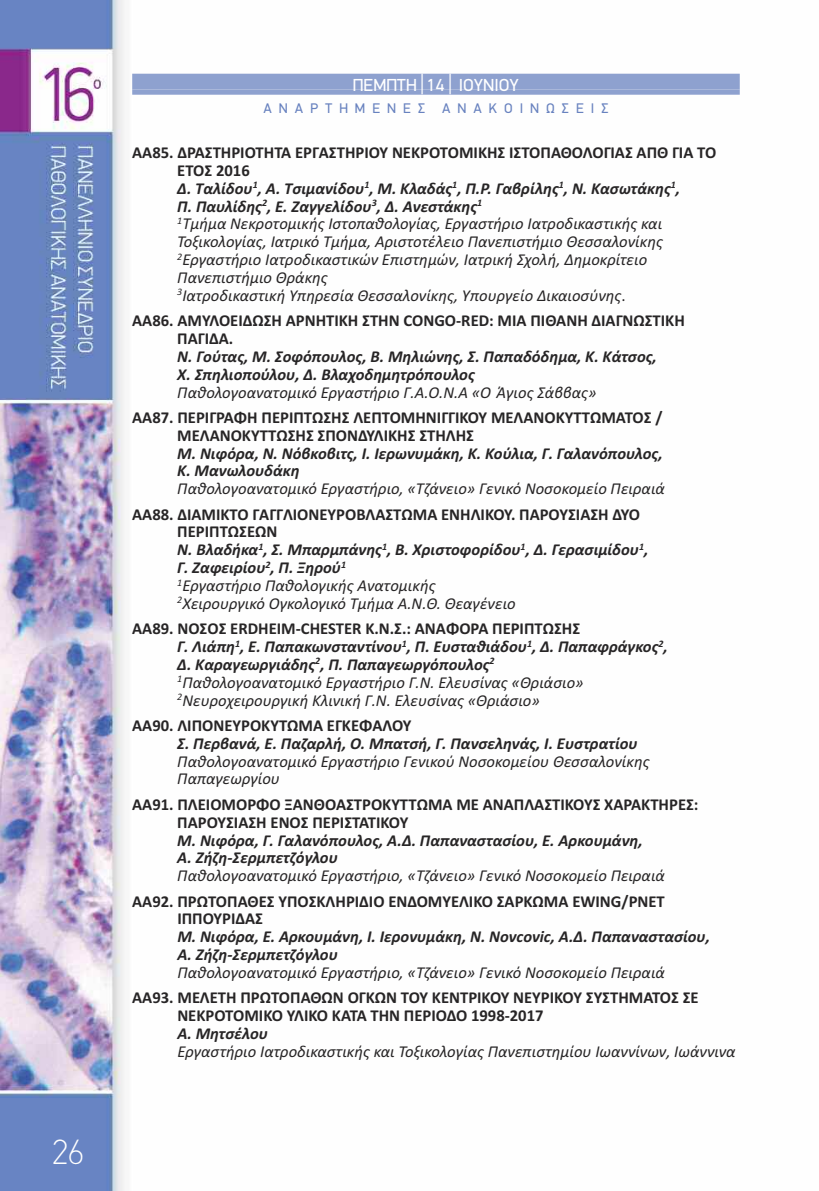
<style>
.page{position:relative;width:819px;height:1191px;background:#fff}
.page>*{position:absolute;margin:0;border:0;box-sizing:border-box;transform-origin:0 0}
.t1{font:100 35px "PF Din Text";color:#fff}
.t2{font:17.5px "PF Din Display";color:#fff}
.t3{font:italic 16.62px/17.8px "Calibri";color:#272526}
.t4{font:italic 700 16.62px/17.8px "Calibri";color:#272526}
.t5{font:700 16.62px/17.8px "Calibri";color:#272526}
.t6{font:14px "PF Din Display";letter-spacing:.5em;color:#6882bf}
.s1{font-size:21px}
.s2{font-weight:700;font-style:normal}
.s3{font-weight:700}
.s4{font-style:normal}
.s5{font-weight:400}
</style>
<div class="page">
<img style="left:0;top:0;width:740px;height:1191px">
<div style="left:132px;top:74px;width:607px;height:15px;background:#8ea1cf"></div>
<div style="left:132px;top:89px;width:607px;height:6px;background:#8ea1cf"></div>
<h1 class="t1" style="left:53px;top:1131px;width:33px">26</h1>
<p class="t2" style="left:353px;top:75px;width:168px">ΠΕΜΠΤΗ <span class="s1">|</span> 14 <span class="s1">|</span> ΙΟΥΝΙΟΥ</p>
<p class="t6" style="left:263px;top:100px;width:346px">ΑΝΑΡΤΗΜΕΝΕΣ ΑΝΑΚΟΙΝΩΣΕΙΣ</p>
<p class="t3" style="left:177px;top:143px;width:540px;text-indent:-45px"><span class="s2">ΑΑ85. ΔΡΑΣΤΗΡΙΟΤΗΤΑ ΕΡΓΑΣΤΗΡΙΟΥ ΝΕΚΡΟΤΟΜΙΚΗΣ ΙΣΤΟΠΑΘΟΛΟΓΙΑΣ ΑΠΘ ΓΙΑ ΤΟ ΕΤΟΣ 2016<br></span><span class="s3">Δ. Ταλίδου</span><sup>1</sup><span class="s3">, Α. Τσιμανίδου</span><sup>1</sup><span class="s3">, Μ. Κλαδάς</span><sup>1</sup><span class="s3">, Π.Ρ. Γαβρίλης</span><sup>1</sup><span class="s3">, Ν. Κασωτάκης</span><sup>1</sup><span class="s3">,<br>Π. Παυλίδης</span><sup>2</sup><span class="s3">, Ε. Ζαγγελίδου</span><sup>3</sup><span class="s3">, Δ. Ανεστάκης</span><sup>1<br></sup><sup>1</sup>Τμήμα Νεκροτομικής Ιστοπαθολογίας, Εργαστήριο Ιατροδικαστικής και Τοξικολογίας, Ιατρικό Τμήμα, Αριστοτέλειο Πανεπιστήμιο Θεσσαλονίκης <sup>2</sup>Εργαστήριο Ιατροδικαστικών Επιστημών, Ιατρική Σχολή, Δημοκρίτειο Πανεπιστήμιο Θράκης<br><sup>3</sup>Ιατροδικαστική Υπηρεσία Θεσσαλονίκης, Υπουργείο Δικαιοσύνης<span class="s4">.</span></p>
<p class="t5" style="left:177px;top:311px;width:509px;text-indent:-45px">ΑΑ86. ΑΜΥΛΟΕΙΔΩΣΗ ΑΡΝΗΤΙΚΗ ΣΤΗΝ CONGO-RED: ΜΙΑ ΠΙΘΑΝΗ ΔΙΑΓΝΩΣΤΙΚΗ<br>ΠΑΓΙΔΑ.</p>
<p class="t4" style="left:177px;top:347px;width:481px">Ν. Γούτας, Μ. Σοφόπουλος, Β. Μηλιώνης, Σ. Παπαδόδημα, Κ. Κάτσος,<br>Χ. Σπηλιοπούλου, Δ. Βλαχοδημητρόπουλος</p>
<p class="t3" style="left:177px;top:383px;width:421px">Παθολογοανατομικό Εργαστήριο Γ.Α.Ο.Ν.Α «Ο Άγιος Σάββας»</p>
<p class="t5" style="left:177px;top:408px;width:486px;text-indent:-45px">ΑΑ87. ΠΕΡΙΓΡΑΦΗ ΠΕΡΙΠΤΩΣΗΣ ΛΕΠΤΟΜΗΝΙΓΓΙΚΟΥ ΜΕΛΑΝΟΚΥΤΤΩΜΑΤΟΣ /<br>ΜΕΛΑΝΟΚΥΤΤΩΣΗΣ ΣΠΟΝΔΥΛΙΚΗΣ ΣΤΗΛΗΣ</p>
<p class="t4" style="left:177px;top:444px;width:487px">Μ. Νιφόρα, Ν. Νόβκοβιτς, Ι. Ιερωνυμάκη, Κ. Κούλια, Γ. Γαλανόπουλος,<br>Κ. Μανωλουδάκη</p>
<p class="t3" style="left:177px;top:479px;width:489px">Παθολογοανατομικό Εργαστήριο, «Τζάνειο» Γενικό Νοσοκομείο Πειραιά</p>
<p class="t4" style="left:177px;top:505px;width:472px;text-indent:-45px"><span class="s4">ΑΑ88. ΔΙΑΜΙΚΤΟ ΓΑΓΓΛΙΟΝΕΥΡΟΒΛΑΣΤΩΜΑ ΕΝΗΛΙΚΟΥ. ΠΑΡΟΥΣΙΑΣΗ ΔΥΟ ΠΕΡΙΠΤΩΣΕΩΝ<br></span>Ν. Βλαδήκα<sup>1</sup>, Σ. Μπαρμπάνης<sup>1</sup>, Β. Χριστοφορίδου<sup>1</sup>, Δ. Γερασιμίδου<sup>1</sup>, Γ. Ζαφειρίου<sup>2</sup>, Π. Ξηρού<sup>1<br></sup><sup>1</sup><span class="s5">Εργαστήριο Παθολογικής Ανατομικής<br></span><sup>2</sup><span class="s5">Χειρουργικό Ογκολογικό Τμήμα Α.Ν.Θ. Θεαγένειο</span></p>
<p class="t3" style="left:177px;top:619px;width:492px;text-indent:-45px"><span class="s2">ΑΑ89. ΝΟΣΟΣ ERDHEIM-CHESTER Κ.Ν.Σ.: ΑΝΑΦΟΡΑ ΠΕΡΙΠΤΩΣΗΣ<br></span><span class="s3">Γ. Λιάπη</span><sup>1</sup><span class="s3">, Ε. Παπακωνσταντίνου</span><sup>1</sup><span class="s3">, Π. Ευσταθιάδου</span><sup>1</sup><span class="s3">, Δ. Παπαφράγκος</span><sup>2</sup><span class="s3">, Δ. Καραγεωργιάδης</span><sup>2</sup><span class="s3">, Π. Παπαγεωργόπουλος</span><sup>2<br></sup><sup>1</sup>Παθολογοανατομικό Εργαστήριο Γ.Ν. Ελευσίνας «Θριάσιο» <sup>2</sup>Νευροχειρουργική Κλινική Γ.Ν. Ελευσίνας «Θριάσιο»</p>
<p class="t5" style="left:132px;top:716px;width:281px">ΑΑ90. ΛΙΠΟΝΕΥΡΟΚΥΤΩΜΑ ΕΓΚΕΦΑΛΟΥ</p>
<p class="t4" style="left:177px;top:734px;width:462px">Σ. Περβανά, Ε. Παζαρλή, Ο. Μπατσή, Γ. Πανσεληνάς, Ι. Ευστρατίου</p>
<p class="t3" style="left:177px;top:752px;width:474px">Παθολογοανατομικό Εργαστήριο Γενικού Νοσοκομείου Θεσσαλονίκης<br>Παπαγεωργίου</p>
<p class="t5" style="left:177px;top:795px;width:522px;text-indent:-45px">ΑΑ91. ΠΛΕΙΟΜΟΡΦΟ ΞΑΝΘΟΑΣΤΡΟΚΥΤΤΩΜΑ ΜΕ ΑΝΑΠΛΑΣΤΙΚΟΥΣ ΧΑΡΑΚΤΗΡΕΣ:<br>ΠΑΡΟΥΣΙΑΣΗ ΕΝΟΣ ΠΕΡΙΣΤΑΤΙΚΟΥ</p>
<p class="t4" style="left:177px;top:831px;width:467px">Μ. Νιφόρα, Γ. Γαλανόπουλος, Α.Δ. Παπαναστασίου, Ε. Αρκουμάνη,<br>Α. Ζήζη-Σερμπετζόγλου</p>
<p class="t3" style="left:177px;top:866px;width:489px">Παθολογοανατομικό Εργαστήριο, «Τζάνειο» Γενικό Νοσοκομείο Πειραιά</p>
<p class="t5" style="left:177px;top:892px;width:489px;text-indent:-45px">ΑΑ92. ΠΡΩΤΟΠΑΘΕΣ ΥΠΟΣΚΛΗΡΙΔΙΟ ΕΝΔΟΜΥΕΛΙΚΟ ΣΑΡΚΩΜΑ EWING/PNET<br>ΙΠΠΟΥΡΙΔΑΣ</p>
<p class="t4" style="left:177px;top:927px;width:534px">Μ. Νιφόρα, Ε. Αρκουμάνη, Ι. Ιερονυμάκη, N. Novcovic, Α.Δ. Παπαναστασίου,<br>A. Ζήζη-Σερμπετζόγλου</p>
<p class="t3" style="left:177px;top:963px;width:489px">Παθολογοανατομικό Εργαστήριο, «Τζάνειο» Γενικό Νοσοκομείο Πειραιά</p>
<p class="t5" style="left:177px;top:988px;width:523px;text-indent:-45px">ΑΑ93. ΜΕΛΕΤΗ ΠΡΩΤΟΠΑΘΩΝ ΟΓΚΩΝ ΤΟΥ ΚΕΝΤΡΙΚΟΥ ΝΕΥΡΙΚΟΥ ΣΥΣΤΗΜΑΤΟΣ ΣΕ<br>ΝΕΚΡΟΤΟΜΙΚΟ ΥΛΙΚΟ ΚΑΤΑ ΤΗΝ ΠΕΡΙΟΔΟ 1998-2017</p>
<p class="t4" style="left:177px;top:1024px;width:92px">Α. Μητσέλου</p>
<p class="t3" style="left:177px;top:1042px;width:560px">Εργαστήριο Ιατροδικαστικής και Τοξικολογίας Πανεπιστημίου Ιωαννίνων, Ιωάννινα</p>
</div>
